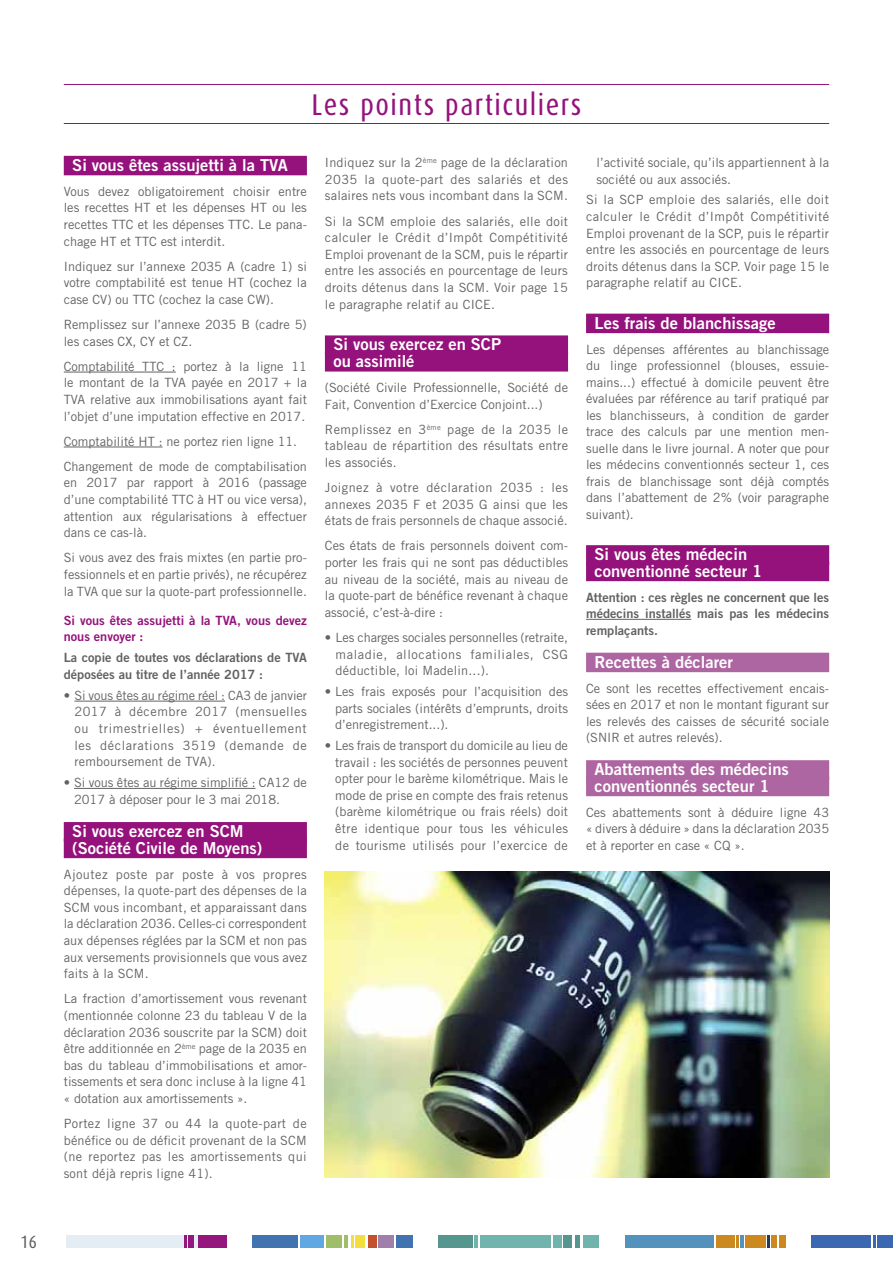
<style>
.page{position:relative;width:893px;height:1263px;background:#fff}
.page>*{position:absolute;margin:0;border:0;box-sizing:border-box;transform-origin:0 0}
.t1{font:30px "Dax Condensed";letter-spacing:.05em;color:#95127c}
.t2{font:18px "Dax Condensed";color:#626261}
.t3{font:16.5px/16.6px "Trade Gothic Bold Two";color:#fff}
.t4{font:12.75px/16.6px "Trade Gothic";color:#626261;text-align:justify}
.t5{font:12.75px/16.5px "Trade Gothic Bold Two";color:#626261}
.t6{font:12.75px/16.6px "Trade Gothic Bold Two";color:#95127c}
</style>
<div class="page">
<div style="left:64px;top:156px;width:243px;height:19px;background:#95127c"></div>
<hr style="left:64px;top:372px;width:112px;height:1px;background:#626261">
<hr style="left:64px;top:447px;width:99px;height:1px;background:#626261">
<hr style="left:74px;top:701px;width:151px;height:1px;background:#626261">
<hr style="left:74px;top:788px;width:181px;height:1px;background:#626261">
<div style="left:64px;top:822px;width:243px;height:19px;background:#95127c"></div>
<div style="left:64px;top:839px;width:243px;height:19px;background:#95127c"></div>
<div style="left:325px;top:335px;width:243px;height:20px;background:#95127c"></div>
<div style="left:325px;top:352px;width:243px;height:20px;background:#95127c"></div>
<div style="left:586px;top:314px;width:243px;height:19px;background:#95127c"></div>
<div style="left:586px;top:545px;width:243px;height:20px;background:#95127c"></div>
<div style="left:586px;top:562px;width:243px;height:19px;background:#95127c"></div>
<hr style="left:586px;top:619px;width:105px;height:1px;background:#626261">
<div style="left:586px;top:653px;width:243px;height:19px;background:#ae66a2"></div>
<div style="left:586px;top:760px;width:243px;height:20px;background:#ae66a2"></div>
<div style="left:586px;top:777px;width:243px;height:19px;background:#ae66a2"></div>
<hr style="left:64px;top:84px;width:765px;height:1px;background:#95127c">
<hr style="left:64px;top:123px;width:765px;height:1px;background:#95127c">
<img style="left:325px;top:872px;width:504px;height:306px">
<div style="left:66px;top:1236px;width:133px;height:12px;background:#e4edf4"></div>
<div style="left:198px;top:1236px;width:29px;height:12px;background:#95167c"></div>
<div style="left:188px;top:1236px;width:6px;height:12px;background:#95167c"></div>
<svg style="left:184px;top:1236px;width:3px;height:12px"></svg>
<div style="left:252px;top:1236px;width:46px;height:12px;background:#4173b0"></div>
<div style="left:396px;top:1236px;width:17px;height:12px;background:#4173b0"></div>
<div style="left:379px;top:1236px;width:15px;height:12px;background:#9f80ac"></div>
<div style="left:368px;top:1236px;width:8px;height:12px;background:#c2512c"></div>
<svg style="left:351px;top:1236px;width:3px;height:12px"></svg>
<div style="left:355px;top:1236px;width:10px;height:12px;background:#f3dd40"></div>
<div style="left:326px;top:1236px;width:15px;height:12px;background:#a0be69"></div>
<hr style="left:344px;top:1236px;width:4px;height:12px;background:#a0be69">
<div style="left:300px;top:1236px;width:24px;height:12px;background:#5fa8e3"></div>
<div style="left:779px;top:1236px;width:6px;height:12px;background:#cc8920"></div>
<div style="left:745px;top:1236px;width:21px;height:12px;background:#cc8920"></div>
<div style="left:716px;top:1236px;width:18px;height:12px;background:#cc8920"></div>
<div style="left:771px;top:1236px;width:6px;height:12px;background:#cc8920"></div>
<svg style="left:767px;top:1236px;width:3px;height:12px"></svg>
<div style="left:625px;top:1236px;width:88px;height:12px;background:#5392bd"></div>
<svg style="left:736px;top:1236px;width:7px;height:12px"></svg>
<div style="left:480px;top:1236px;width:71px;height:12px;background:#71b4ae"></div>
<hr style="left:575px;top:1236px;width:4px;height:12px;background:#55968e">
<div style="left:564px;top:1236px;width:8px;height:12px;background:#55968e"></div>
<div style="left:553px;top:1236px;width:9px;height:12px;background:#71b4ae"></div>
<div style="left:438px;top:1236px;width:35px;height:12px;background:#55968e"></div>
<svg style="left:475px;top:1236px;width:3px;height:12px"></svg>
<div style="left:583px;top:1236px;width:16px;height:12px;background:#70b4ae"></div>
<svg style="left:873px;top:1236px;width:3px;height:12px"></svg>
<div style="left:811px;top:1236px;width:59px;height:12px;background:#3b68b0"></div>
<div style="left:877px;top:1236px;width:16px;height:12px;background:#3b68b0"></div>
<h2 class="t2" style="left:21px;top:1233px;width:18px">16</h2>
<h1 class="t1" style="left:312px;top:90px;width:271px">Les points particuliers</h1>
<p class="t3" style="left:72px;top:158px;width:217px">Si vous êtes assujetti à la TVA</p>
<p class="t4" style="left:64px;top:184px;width:245px">Vous devez obligatoirement choisir entre les recettes HT et les dépenses HT ou les recettes TTC et les dépenses TTC. Le pana&shy;chage HT et TTC est interdit.</p>
<p class="t4" style="left:64px;top:259px;width:245px">Indiquez sur l’annexe 2035 A (cadre 1) si votre comptabilité est tenue HT (cochez la case CV) ou TTC (cochez la case CW).</p>
<p class="t4" style="left:64px;top:317px;width:245px">Remplissez sur l’annexe 2035 B (cadre 5) les cases CX, CY et CZ.</p>
<p class="t4" style="left:64px;top:359px;width:245px">Comptabilité TTC : portez à la ligne 11 le montant de la TVA payée en 2017 + la TVA relative aux immobilisations ayant fait l’objet d’une imputation effective en 2017.</p>
<p class="t4" style="left:64px;top:430px;width:245px;line-height:25px">Comptabilité HT : ne portez rien ligne 11.<br>Changement de mode de comptabilisation</p>
<p class="t4" style="left:64px;top:476px;width:245px">en 2017 par rapport à 2016 (passage d’une comptabilité TTC à HT ou vice versa), attention aux régularisations à effectuer dans ce cas-là.</p>
<p class="t4" style="left:64px;top:551px;width:245px">Si vous avez des frais mixtes (en partie pro&shy;fessionnels et en partie privés), ne récupérez la TVA que sur la quote-part professionnelle.</p>
<p class="t6" style="left:64px;top:613px;width:245px">Si vous êtes assujetti à la TVA, vous devez nous envoyer :</p>
<p class="t5" style="left:64px;top:651px;width:245px">La copie de toutes vos déclarations de TVA déposées au titre de l’année 2017 :</p>
<p class="t4" style="left:74px;top:688px;width:234px;text-indent:-11px">• Si vous êtes au régime réel : CA3 de janvier 2017 à décembre 2017 (mensuelles ou trimestrielles) + éventuellement les déclarations 3519 (demande de remboursement de TVA).</p>
<p class="t4" style="left:74px;top:775px;width:234px;text-indent:-10px">• Si vous êtes au régime simplifié : CA12 de<br>2017 à déposer pour le 3 mai 2018.</p>
<p class="t3" style="left:72px;top:824px;width:192px">Si vous exercez en SCM (Société Civile de Moyens)</p>
<p class="t4" style="left:64px;top:867px;width:245px">Ajoutez poste par poste à vos propres dépenses, la quote-part des dépenses de la SCM vous incombant, et apparaissant dans la déclaration 2036. Celles-ci correspondent aux dépenses réglées par la SCM et non pas aux versements provisionnels que vous avez faits à la SCM.</p>
<p class="t4" style="left:64px;top:992px;width:245px">La fraction d’amortissement vous revenant (mentionnée colonne 23 du tableau V de la déclaration 2036 souscrite par la SCM) doit être additionnée en 2<sup>ème</sup> page de la 2035 en bas du tableau d’immobilisations et amor&shy;tissements et sera donc incluse à la ligne 41 « dotation aux amortissements ».</p>
<p class="t4" style="left:64px;top:1116px;width:245px">Portez ligne 37 ou 44 la quote-part de bénéfice ou de déficit provenant de la SCM (ne reportez pas les amortissements qui sont déjà repris ligne 41).</p>
<p class="t4" style="left:325px;top:156px;width:245px">Indiquez sur la 2<sup>ème</sup> page de la déclaration 2035 la quote-part des salariés et des salaires nets vous incombant dans la SCM.</p>
<p class="t4" style="left:325px;top:214px;width:245px">Si la SCM emploie des salariés, elle doit calculer le Crédit d’Impôt Compétitivité Emploi provenant de la SCM, puis le répartir entre les associés en pourcentage de leurs droits détenus dans la SCM. Voir page 15 le paragraphe relatif au CICE.</p>
<p class="t3" style="left:333px;top:338px;width:169px">Si vous exercez en SCP ou assimilé</p>
<p class="t4" style="left:325px;top:380px;width:245px">(Société Civile Professionnelle, Société de<br>Fait, Convention d’Exercice Conjoint...)</p>
<p class="t4" style="left:325px;top:422px;width:245px">Remplissez en 3<sup>ème</sup> page de la 2035 le tableau de répartition des résultats entre les associés.</p>
<p class="t4" style="left:325px;top:480px;width:245px">Joignez à votre déclaration 2035 : les annexes 2035 F et 2035 G ainsi que les états de frais personnels de chaque associé.</p>
<p class="t4" style="left:325px;top:539px;width:245px">Ces états de frais personnels doivent com&shy;porter les frais qui ne sont pas déductibles au niveau de la société, mais au niveau de la quote-part de bénéfice revenant à chaque associé, c’est-à-dire :</p>
<p class="t4" style="left:336px;top:630px;width:234px;text-indent:-11px">• Les charges sociales personnelles (retraite, maladie, allocations familiales, CSG déductible, loi Madelin...).</p>
<p class="t4" style="left:335px;top:684px;width:234px;text-indent:-10px">• Les frais exposés pour l’acquisition des parts sociales (intérêts d’emprunts, droits d’enregistrement...).</p>
<p class="t4" style="left:335px;top:738px;width:234px;text-indent:-10px">• Les frais de transport du domicile au lieu de travail : les sociétés de personnes peuvent opter pour le barème kilométrique. Mais le mode de prise en compte des frais retenus (barème kilométrique ou frais réels) doit être identique pour tous les véhicules de tourisme utilisés pour l’exercice de</p>
<p class="t4" style="left:596px;top:156px;width:234px">l’activité sociale, qu’ils appartiennent à la société ou aux associés.</p>
<p class="t4" style="left:586px;top:193px;width:245px">Si la SCP emploie des salariés, elle doit calculer le Crédit d’Impôt Compétitivité Emploi provenant de la SCP, puis le répartir entre les associés en pourcentage de leurs droits détenus dans la SCP. Voir page 15 le paragraphe relatif au CICE.</p>
<p class="t3" style="left:595px;top:316px;width:183px">Les frais de blanchissage</p>
<p class="t4" style="left:586px;top:342px;width:245px">Les dépenses afférentes au blanchissage du linge professionnel (blouses, essuie&shy;mains...) effectué à domicile peuvent être évaluées par référence au tarif pratiqué par les blanchisseurs, à condition de garder trace des calculs par une mention men&shy;suelle dans le livre journal. A noter que pour les médecins conventionnés secteur 1, ces frais de blanchissage sont déjà comptés dans l’abattement de 2% (voir paragraphe suivant).</p>
<p class="t3" style="left:595px;top:547px;width:169px">Si vous êtes médecin conventionné secteur 1</p>
<p class="t5" style="left:586px;top:590px;width:245px;text-align:justify">Attention : ces règles ne concernent que les médecins installés mais pas les médecins remplaçants.</p>
<p class="t3" style="left:595px;top:655px;width:140px">Recettes à déclarer</p>
<p class="t4" style="left:586px;top:681px;width:245px">Ce sont les recettes effectivement encais&shy;sées en 2017 et non le montant figurant sur les relevés des caisses de sécurité sociale (SNIR et autres relevés).</p>
<p class="t3" style="left:595px;top:762px;width:196px">Abattements des médecins conventionnés secteur 1</p>
<p class="t4" style="left:586px;top:805px;width:245px">Ces abattements sont à déduire ligne 43 « divers à déduire » dans la déclaration 2035 et à reporter en case « CQ ».</p>
</div>
